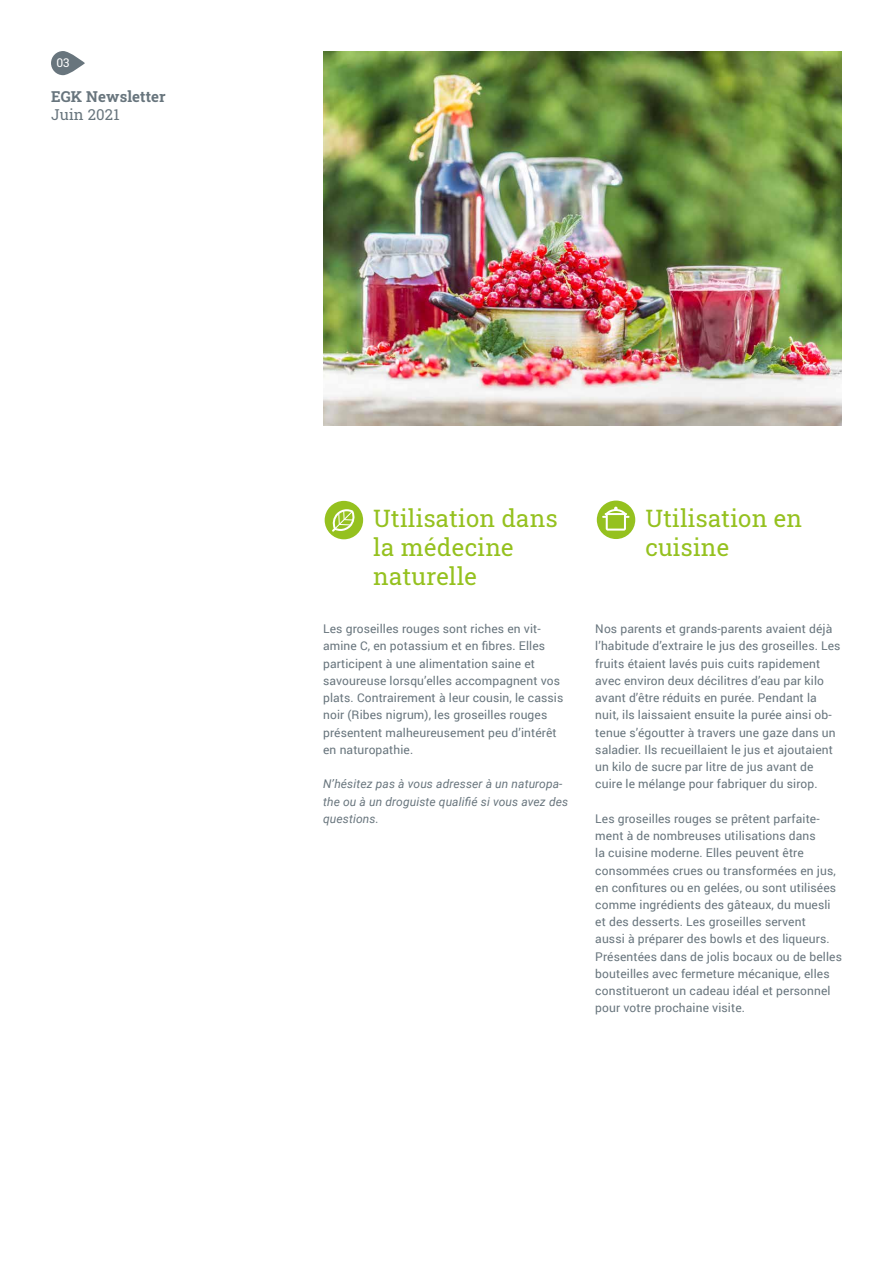
<style>
.page{position:relative;width:893px;height:1263px;background:#fff}
.page>*{position:absolute;margin:0;border:0;box-sizing:border-box;transform-origin:0 0}
.t1{font:24px/28.8px "Roboto Slab";letter-spacing:.01em;color:#95c11f}
.t2{font:700 15px "Roboto Slab";letter-spacing:.01em;color:#68757d}
.t3{font:15px "Roboto Slab";letter-spacing:.01em;color:#68757d}
.t4{font:12px/17.2px "Roboto";letter-spacing:.01em;color:#68757d}
.t5{font:italic 12px/17.2px "Roboto";letter-spacing:.01em;color:#68757d}
.t6{font:12px "Roboto Slab";color:#fff}
</style>
<div class="page">
<img style="left:323px;top:51px;width:519px;height:374px">
<svg style="left:51px;top:51px;width:34px;height:24px"></svg>
<div style="left:325px;top:501px;width:38px;height:38px;background:#95c11f;border-radius:50%"></div>
<svg style="left:332px;top:509px;width:23px;height:23px"></svg>
<div style="left:597px;top:501px;width:38px;height:38px;background:#95c11f;border-radius:50%"></div>
<svg style="left:602px;top:507px;width:27px;height:24px"></svg>
<p class="t6" style="left:56px;top:54px;width:15px">03</p>
<p class="t2" style="left:51px;top:86px;width:116px">EGK Newsletter</p>
<p class="t3" style="left:51px;top:104px;width:70px">Juin 2021</p>
<h1 class="t1" style="left:373px;top:503px;width:186px">Utilisation dans la médecine naturelle</h1>
<h1 class="t1" style="left:645px;top:503px;width:158px">Utilisation en cuisine</h1>
<p class="t4" style="left:323px;top:620px;width:242px">Les groseilles rouges sont riches en vit&shy;amine C, en potassium et en fibres. Elles participent à une alimentation saine et savoureuse lorsqu’elles accompagnent vos plats. Contrairement à leur cousin, le cassis noir (Ribes nigrum), les groseilles rouges présentent malheureusement peu d’intérêt en naturopathie.</p>
<p class="t5" style="left:323px;top:775px;width:246px">N’hésitez pas à vous adresser à un naturopa&shy;the ou à un droguiste qualifié si vous avez des questions.</p>
<p class="t4" style="left:595px;top:620px;width:247px">Nos parents et grands-parents avaient déjà l’habitude d’extraire le jus des groseilles. Les fruits étaient lavés puis cuits rapidement avec environ deux décilitres d’eau par kilo avant d’être réduits en purée. Pendant la nuit, ils laissaient ensuite la purée ainsi ob&shy;tenue s’égoutter à travers une gaze dans un saladier. Ils recueillaient le jus et ajoutaient un kilo de sucre par litre de jus avant de cuire le mélange pour fabriquer du sirop.</p>
<p class="t4" style="left:595px;top:809px;width:248px">Les groseilles rouges se prêtent parfaite&shy;ment à de nombreuses utilisations dans<br>la cuisine moderne. Elles peuvent être consommées crues ou transformées en jus, en confitures ou en gelées, ou sont utilisées comme ingrédients des gâteaux, du muesli et des desserts. Les groseilles servent<br>aussi à préparer des bowls et des liqueurs.<br>Présentées dans de jolis bocaux ou de belles bouteilles avec fermeture mécanique, elles constitueront un cadeau idéal et personnel pour votre prochaine visite.</p>
</div>
